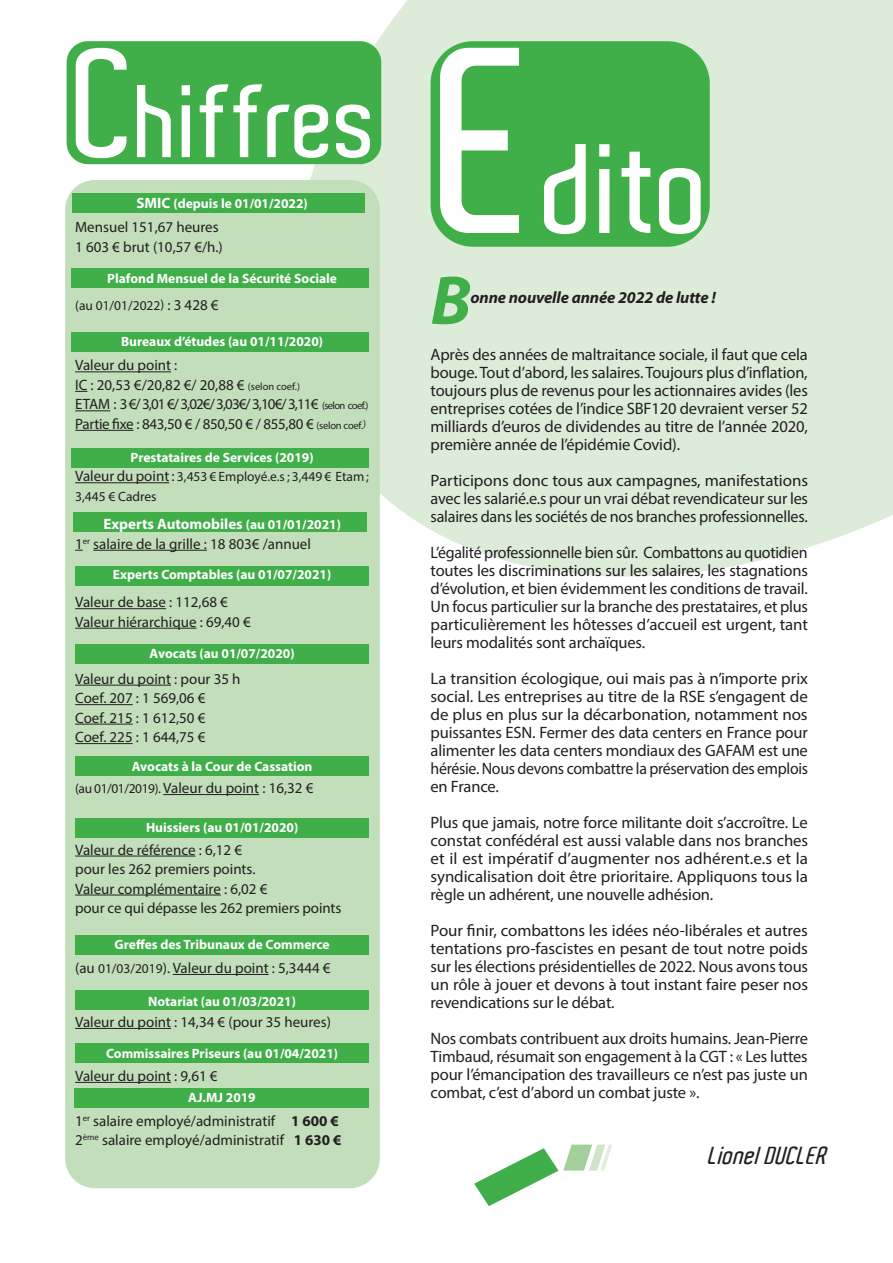
<style>
.page{position:relative;width:893px;height:1263px;background:#fff}
.page>*{position:absolute;margin:0;border:0;box-sizing:border-box;transform-origin:0 0}
.t1{font:600 122.55px "Aldo";color:#fff}
.t2{font:600 99.3px "Aldo";color:#fff}
.t3{font:italic 700 69.9px "Myriad Pro";color:#40ae49}
.t4{font:italic 600 24px "Aldo";color:#231f20}
.t5{font:16.5px/18px "Myriad Pro";letter-spacing:-.01em;color:#231f20;text-align:justify}
.t6{font:italic 700 16.5px "Myriad Pro";letter-spacing:-.01em;color:#231f20}
.t7{font:15px/19.5px "Myriad Pro";color:#231f20}
.t8{font:15px/19.5px "Myriad Pro";letter-spacing:-.02em;color:#231f20}
.t9{font:700 13.5px/27px "Myriad Pro";color:#fff}
.t10{font:13.5px/19.5px "Myriad Pro";color:#231f20}
.s1{font-size:148.95px}
.s2{font-size:15px}
.s3{font-size:255.3px}
.s4{font-weight:400;color:#231f20}
.s5{font-weight:400;font-size:15px;color:#231f20}
.s6{font-size:10.5px}
.s7{font-weight:700;color:#fff}
.s8{font-weight:700;font-size:13.5px;color:#fff}
.s9{font-size:13.5px}
.s10{font-weight:700}
</style>
<div class="page">
<svg style="left:225px;top:0;width:668px;height:577px;background:#dfeddb"></svg>
<div style="left:67px;top:41px;width:314px;height:123px;background:#40ae49;border-radius:21px"></div>
<div style="left:431px;top:41px;width:279px;height:206px;background:#40ae49;border-radius:43px"></div>
<div style="left:65px;top:180px;width:315px;height:1008px;background:#c2deba;border-radius:30px"></div>
<div style="left:72px;top:332px;width:297px;height:20px;background:#40ae49"></div>
<div style="left:73px;top:512px;width:294px;height:20px;background:#40ae49"></div>
<div style="left:75px;top:566px;width:294px;height:20px;background:#40ae49"></div>
<div style="left:75px;top:645px;width:294px;height:19px;background:#40ae49"></div>
<div style="left:75px;top:756px;width:294px;height:19px;background:#40ae49"></div>
<div style="left:75px;top:818px;width:294px;height:20px;background:#40ae49"></div>
<div style="left:75px;top:935px;width:294px;height:19px;background:#40ae49"></div>
<div style="left:75px;top:990px;width:294px;height:19px;background:#40ae49"></div>
<div style="left:75px;top:1043px;width:294px;height:19px;background:#40ae49"></div>
<div style="left:72px;top:194px;width:293px;height:19px;background:#40ae49"></div>
<div style="left:72px;top:269px;width:297px;height:19px;background:#40ae49"></div>
<div style="left:72px;top:449px;width:297px;height:19px;background:#40ae49"></div>
<hr style="left:75px;top:371px;width:96px;height:1px;background:#231f20">
<svg style="left:75px;top:391px;width:12px;height:1px"></svg>
<hr style="left:75px;top:410px;width:35px;height:1px;background:#231f20">
<hr style="left:75px;top:430px;width:58px;height:1px;background:#231f20">
<hr style="left:75px;top:482px;width:94px;height:1px;background:#231f20">
<hr style="left:93px;top:550px;width:114px;height:1px;background:#231f20">
<hr style="left:75px;top:608px;width:91px;height:1px;background:#231f20">
<hr style="left:75px;top:628px;width:122px;height:1px;background:#231f20">
<hr style="left:75px;top:685px;width:96px;height:1px;background:#231f20">
<hr style="left:75px;top:704px;width:58px;height:1px;background:#231f20">
<hr style="left:75px;top:724px;width:58px;height:1px;background:#231f20">
<hr style="left:75px;top:743px;width:58px;height:1px;background:#231f20">
<hr style="left:163px;top:794px;width:96px;height:1px;background:#231f20">
<hr style="left:75px;top:856px;width:121px;height:1px;background:#231f20">
<hr style="left:75px;top:895px;width:146px;height:1px;background:#231f20">
<hr style="left:173px;top:974px;width:96px;height:1px;background:#231f20">
<hr style="left:75px;top:1028px;width:96px;height:1px;background:#231f20">
<hr style="left:75px;top:1082px;width:96px;height:1px;background:#231f20">
<svg style="left:474px;top:1144px;width:138px;height:62px"></svg>
<div style="left:75px;top:1088px;width:294px;height:20px;background:#40ae49"></div>
<h2 class="t2" style="left:76px;top:66px;width:305px"><span class="s1">C</span>hiffres</h2>
<p class="t9" style="left:136px;top:190px;width:173px"><span class="s2">SMIC</span> (depuis le 01/01/2022)</p>
<p class="t7" style="left:75px;top:217px;width:149px">Mensuel 151,67 heures<br>1 603 € brut (10,57 €/h.)</p>
<h1 class="t1" style="left:440px;top:121px;width:274px"><span class="s3">E</span>dito</h1>
<p class="t9" style="left:75px;top:265px;width:263px;text-indent:32px">Plafond Mensuel de la Sécurité Sociale <span class="s4">(au 01/01/2022)</span> <span class="s5">: 3 428 €</span></p>
<p class="t9" style="left:121px;top:328px;width:204px">Bureaux d’études (au 01/11/2020)</p>
<p class="t8" style="left:75px;top:355px;width:295px">Valeur du point :<br>IC : 20,53 €/20,82 €/ 20,88 € <span class="s6">(selon coef.)<br></span>ETAM : 3 €/ 3,01 €/ 3,02€/ 3,03€/ 3,10€/ 3,11€ <span class="s6">(selon coef.)<br></span>Partie fixe : 843,50 € / 850,50 € / 855,80 € <span class="s6">(selon coef.)</span></p>
<p class="t10" style="left:75px;top:447px;width:295px;text-indent:55px"><span class="s7">Prestataires de Services (2019)<br></span><span class="s2">Valeur du point :</span> 3,453 € Employé.e.s ; 3,449 € Etam ;<br>3,445 € Cadres</p>
<p class="t7" style="left:75px;top:514px;width:267px;text-indent:28px"><span class="s7">Experts Automobiles</span> <span class="s8">(au 01/01/2021)<br></span>1<sup>er</sup> salaire de la grille : 18 803€ /annuel</p>
<p class="t9" style="left:113px;top:560px;width:220px">Experts Comptables (au 01/07/2021)</p>
<p class="t7" style="left:75px;top:592px;width:177px">Valeur de base : 112,68 €<br>Valeur hiérarchique : 69,40 €</p>
<p class="t9" style="left:150px;top:640px;width:147px">Avocats (au 01/07/2020)</p>
<p class="t7" style="left:75px;top:669px;width:167px">Valeur du point : pour 35 h<br>Coef. 207 : 1 569,06 €<br>Coef. 215 : 1 612,50 €<br>Coef. 225 : 1 644,75 €</p>
<p class="t9" style="left:132px;top:752px;width:182px">Avocats à la Cour de Cassation</p>
<p class="t7" style="left:75px;top:778px;width:240px"><span class="s9">(au 01/01/2019).</span> Valeur du point : 16,32 €</p>
<p class="t9" style="left:146px;top:813px;width:154px">Huissiers (au 01/01/2020)</p>
<p class="t7" style="left:75px;top:839px;width:268px">Valeur de référence : 6,12 €<br>pour les 262 premiers points.<br>Valeur complémentaire : 6,02 €<br>pour ce qui dépasse les 262 premiers points</p>
<p class="t9" style="left:115px;top:930px;width:216px">Greffes des Tribunaux de Commerce</p>
<p class="t7" style="left:75px;top:958px;width:257px">(au <span class="s9">01/03/2019</span>). Valeur du point : 5,3444 €</p>
<p class="t9" style="left:148px;top:987px;width:149px">Notariat (au 01/03/2021)</p>
<p class="t7" style="left:75px;top:1012px;width:257px">Valeur du point : 14,34 € (pour 35 heures)</p>
<p class="t9" style="left:106px;top:1040px;width:233px">Commissaires Priseurs (au 01/04/2021)</p>
<p class="t7" style="left:75px;top:1066px;width:144px">Valeur du point : 9,61 €</p>
<p class="t7" style="left:75px;top:1111px;width:268px">1<sup>er</sup> salaire employé/administratif <span class="s10">1 600 €<br></span>2<sup>ème</sup> salaire employé/administratif <span class="s10">1 630 €</span></p>
<h3 class="t3" style="left:431px;top:255px;width:42px">B</h3>
<p class="t6" style="left:471px;top:287px;width:247px">onne nouvelle année 2022 de lutte !</p>
<p class="t5" style="left:431px;top:345px;width:379px">Après des années de maltraitance sociale, il faut que cela bouge. Tout d’abord, les salaires. Toujours plus d’inflation, toujours plus de revenus pour les actionnaires avides (les entreprises cotées de l’indice SBF120 devraient verser 52 milliards d’euros de dividendes au titre de l’année 2020, première année de l’épidémie Covid).</p>
<p class="t5" style="left:431px;top:471px;width:379px">Participons donc tous aux campagnes, manifestations avec les salarié.e.s pour un vrai débat revendicateur sur les salaires dans les sociétés de nos branches professionnelles.</p>
<p class="t5" style="left:431px;top:543px;width:379px">L’égalité professionnelle bien sûr. Combattons au quotidien toutes les discriminations sur les salaires, les stagnations d’évolution, et bien évidemment les conditions de travail.<br>Un focus particulier sur la branche des prestataires, et plus particulièrement les hôtesses d’accueil est urgent, tant leurs modalités sont archaïques.</p>
<p class="t5" style="left:431px;top:669px;width:379px">La transition écologique, oui mais pas à n’importe prix social. Les entreprises au titre de la RSE s’engagent de de plus en plus sur la décarbonation, notamment nos puissantes ESN. Fermer des data centers en France pour alimenter les data centers mondiaux des GAFAM est une hérésie. Nous devons combattre la préservation des emplois en France.</p>
<p class="t5" style="left:431px;top:813px;width:379px">Plus que jamais, notre force militante doit s’accroître. Le constat confédéral est aussi valable dans nos branches et il est impératif d’augmenter nos adhérent.e.s et la syndicalisation doit être prioritaire. Appliquons tous la règle un adhérent, une nouvelle adhésion.</p>
<p class="t5" style="left:431px;top:921px;width:379px">Pour finir, combattons les idées néo-libérales et autres tentations pro-fascistes en pesant de tout notre poids sur les élections présidentielles de 2022. Nous avons tous un rôle à jouer et devons à tout instant faire peser nos revendications sur le débat.</p>
<p class="t5" style="left:431px;top:1029px;width:379px">Nos combats contribuent aux droits humains. Jean-Pierre Timbaud, résumait son engagement à la CGT : « Les luttes pour l’émancipation des travailleurs ce n’est pas juste un</p>
<p class="t9" style="left:188px;top:1083px;width:69px">AJ.MJ 2019</p>
<p class="t5" style="left:431px;top:1083px;width:270px">combat, c’est d’abord un combat juste ».</p>
<h3 class="t4" style="left:707px;top:1142px;width:127px">LionelDUCLER</h3>
</div>
